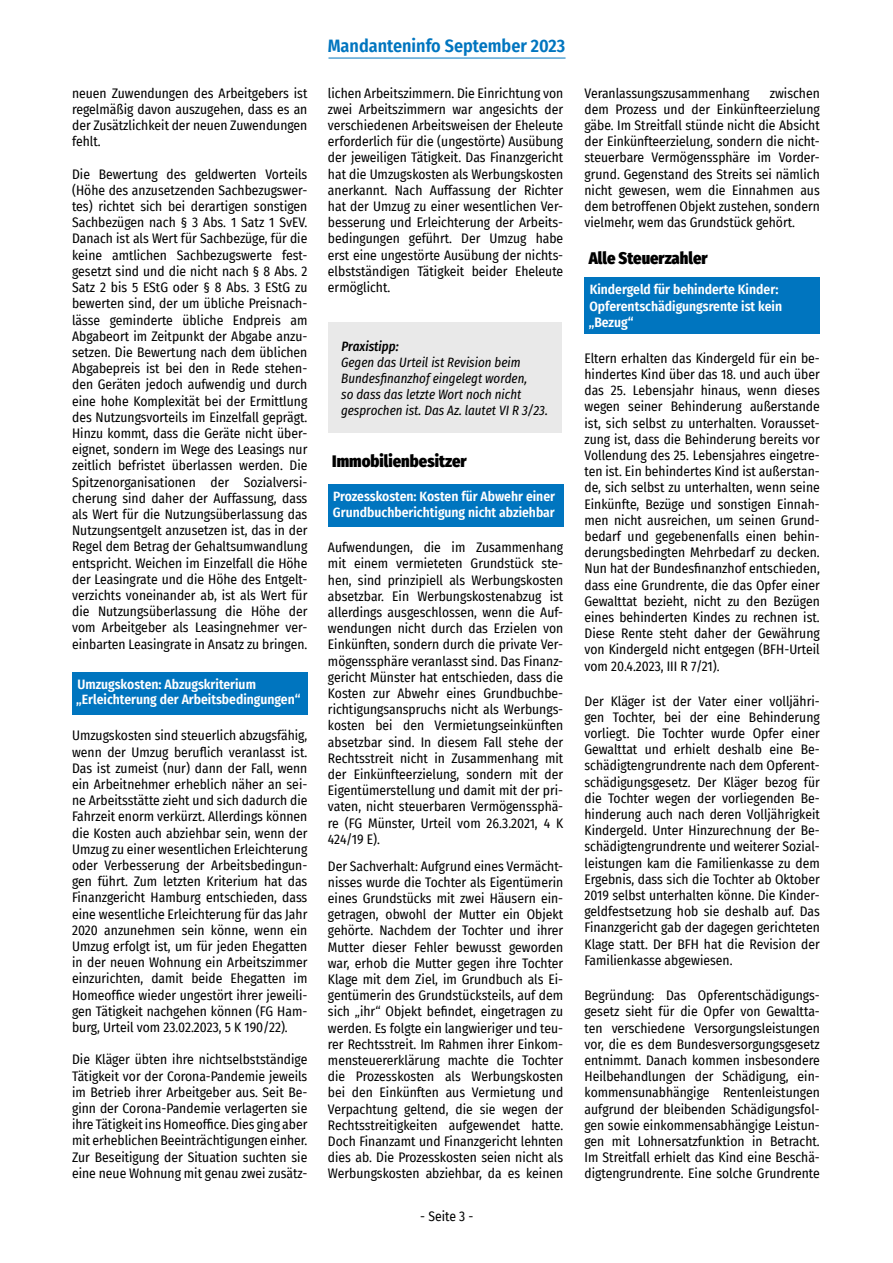
<style>
.page{position:relative;width:893px;height:1263px;background:#fff}
.page>*{position:absolute;margin:0;border:0;box-sizing:border-box;transform-origin:0 0}
.t1{font:600 18px "Fira Sans Condensed";color:#0075bf}
.t2{font:900 16.5px "Fira Sans Condensed";color:#000}
.t3{font:13.5px/16.2px "Fira Sans Condensed";color:#000;text-align:justify}
.t4{font:600 13.5px/16.2px "Fira Sans Condensed";color:#fff}
.t5{font:italic 13.5px/16.2px "Fira Sans Condensed";color:#000}
.t6{font:italic 500 13.5px "Fira Sans Condensed";color:#000}
</style>
<div class="page">
<hr style="left:328px;top:58px;width:238px;height:1px;background:#0075bf">
<div style="left:72px;top:672px;width:235px;height:43px;background:#0075bf"></div>
<div style="left:328px;top:322px;width:234px;height:111px;background:#e9e9e9"></div>
<div style="left:328px;top:484px;width:235px;height:42px;background:#0075bf"></div>
<div style="left:584px;top:277px;width:236px;height:57px;background:#0075bf"></div>
<p class="t3" style="left:72px;top:84px;width:237px">neuen Zuwendungen des Arbeitgebers ist regelmäßig davon auszugehen, dass es an der Zusätzlichkeit der neuen Zuwendungen fehlt.</p>
<p class="t3" style="left:72px;top:165px;width:237px">Die Bewertung des geldwerten Vorteils (Höhe des anzusetzenden Sachbezugswer&shy;tes) richtet sich bei derartigen sonstigen Sachbezügen nach § 3 Abs. 1 Satz 1 SvEV.<br>Danach ist als Wert für Sachbezüge, für die keine amtlichen Sachbezugswerte fest&shy;gesetzt sind und die nicht nach § 8 Abs. 2<br>Satz 2 bis 5 EStG oder § 8 Abs. 3 EStG zu bewerten sind, der um übliche Preisnach&shy;lässe geminderte übliche Endpreis am Abgabeort im Zeitpunkt der Abgabe anzu&shy;setzen. Die Bewertung nach dem üblichen Abgabepreis ist bei den in Rede stehen&shy;den Geräten jedoch aufwendig und durch eine hohe Komplexität bei der Ermittlung des Nutzungsvorteils im Einzelfall geprägt.<br>Hinzu kommt, dass die Geräte nicht über&shy;eignet, sondern im Wege des Leasings nur zeitlich befristet überlassen werden. Die Spitzenorganisationen der Sozialversi&shy;cherung sind daher der Auffassung, dass als Wert für die Nutzungsüberlassung das Nutzungsentgelt anzusetzen ist, das in der Regel dem Betrag der Gehaltsumwandlung entspricht. Weichen im Einzelfall die Höhe der Leasingrate und die Höhe des Entgelt&shy;verzichts voneinander ab, ist als Wert für die Nutzungsüberlassung die Höhe der vom Arbeitgeber als Leasingnehmer ver&shy;einbarten Leasingrate in Ansatz zu bringen.</p>
<p class="t4" style="left:76px;top:676px;width:226px;line-height:15px">Umzugskosten: Abzugskriterium „Erleichterung der Arbeitsbedingungen“</p>
<p class="t3" style="left:72px;top:727px;width:237px">Umzugskosten sind steuerlich abzugsfähig, wenn der Umzug beruflich veranlasst ist.<br>Das ist zumeist (nur) dann der Fall, wenn ein Arbeitnehmer erheblich näher an sei&shy;ne Arbeitsstätte zieht und sich dadurch die Fahrzeit enorm verkürzt. Allerdings können die Kosten auch abziehbar sein, wenn der Umzug zu einer wesentlichen Erleichterung oder Verbesserung der Arbeitsbedingun&shy;gen führt. Zum letzten Kriterium hat das Finanzgericht Hamburg entschieden, dass eine wesentliche Erleichterung für das Jahr 2020 anzunehmen sein könne, wenn ein Umzug erfolgt ist, um für jeden Ehegatten in der neuen Wohnung ein Arbeitszimmer einzurichten, damit beide Ehegatten im Homeoffice wieder ungestört ihrer jeweili&shy;gen Tätigkeit nachgehen können (FG Ham&shy;burg, Urteil vom 23.02.2023, 5 K 190/22).</p>
<p class="t3" style="left:72px;top:1051px;width:237px">Die Kläger übten ihre nichtselbstständige Tätigkeit vor der Corona-Pandemie jeweils im Betrieb ihrer Arbeitgeber aus. Seit Be&shy;ginn der Corona-Pandemie verlagerten sie ihre Tätigkeit ins Homeoffice. Dies ging aber mit erheblichen Beeinträchtigungen einher.<br>Zur Beseitigung der Situation suchten sie eine neue Wohnung mit genau zwei zusätz-</p>
<h1 class="t1" style="left:328px;top:31px;width:239px">Mandanteninfo September 2023</h1>
<p class="t3" style="left:328px;top:84px;width:237px">lichen Arbeitszimmern. Die Einrichtung von zwei Arbeitszimmern war angesichts der verschiedenen Arbeitsweisen der Eheleute erforderlich für die (ungestörte) Ausübung der jeweiligen Tätigkeit. Das Finanzgericht hat die Umzugskosten als Werbungskosten anerkannt. Nach Auffassung der Richter hat der Umzug zu einer wesentlichen Ver&shy;besserung und Erleichterung der Arbeits&shy;bedingungen geführt. Der Umzug habe erst eine ungestörte Ausübung der nichts&shy;elbstständigen Tätigkeit beider Eheleute ermöglicht.</p>
<p class="t6" style="left:341px;top:336px;width:59px">Praxistipp:</p>
<p class="t5" style="left:341px;top:354px;width:208px">Gegen das Urteil ist Revision beim Bundesfinanzhof eingelegt worden,<br>so dass das letzte Wort noch nicht gesprochen ist. Das Az. lautet VI R 3/23.</p>
<p class="t2" style="left:332px;top:446px;width:136px">Immobilienbesitzer</p>
<p class="t4" style="left:333px;top:487px;width:224px">Prozesskosten: Kosten für Abwehr einer<br>Grundbuchberichtigung nicht abziehbar</p>
<p class="t3" style="left:328px;top:539px;width:237px">Aufwendungen, die im Zusammenhang mit einem vermieteten Grundstück ste&shy;hen, sind prinzipiell als Werbungskosten absetzbar. Ein Werbungskostenabzug ist allerdings ausgeschlossen, wenn die Auf&shy;wendungen nicht durch das Erzielen von Einkünften, sondern durch die private Ver&shy;mögenssphäre veranlasst sind. Das Finanz&shy;gericht Münster hat entschieden, dass die Kosten zur Abwehr eines Grundbuchbe&shy;richtigungsanspruchs nicht als Werbungs&shy;kosten bei den Vermietungseinkünften absetzbar sind. In diesem Fall stehe der Rechtsstreit nicht in Zusammenhang mit der Einkünfteerzielung, sondern mit der Eigentümerstellung und damit mit der pri&shy;vaten, nicht steuerbaren Vermögenssphä&shy;re (FG Münster, Urteil vom 26.3.2021, 4 K 424/19 E).</p>
<p class="t3" style="left:328px;top:857px;width:237px">Der Sachverhalt: Aufgrund eines Vermächt&shy;nisses wurde die Tochter als Eigentümerin eines Grundstücks mit zwei Häusern ein&shy;getragen, obwohl der Mutter ein Objekt gehörte. Nachdem der Tochter und ihrer Mutter dieser Fehler bewusst geworden war, erhob die Mutter gegen ihre Tochter Klage mit dem Ziel, im Grundbuch als Ei&shy;gentümerin des Grundstücksteils, auf dem sich „ihr“ Objekt befindet, eingetragen zu werden. Es folgte ein langwieriger und teu&shy;rer Rechtsstreit. Im Rahmen ihrer Einkom&shy;mensteuererklärung machte die Tochter die Prozesskosten als Werbungskosten bei den Einkünften aus Vermietung und Verpachtung geltend, die sie wegen der Rechtsstreitigkeiten aufgewendet hatte.<br>Doch Finanzamt und Finanzgericht lehnten dies ab. Die Prozesskosten seien nicht als Werbungskosten abziehbar, da es keinen</p>
<p class="t3" style="left:420px;top:1208px;width:55px">- Seite 3 -</p>
<p class="t3" style="left:584px;top:84px;width:237px;text-indent:185px">zwischen dem Prozess und der Einkünfteerzielung gäbe. Im Streitfall stünde nicht die Absicht der Einkünfteerzielung, sondern die nicht&shy;steuerbare Vermögenssphäre im Vorder&shy;grund. Gegenstand des Streits sei nämlich nicht gewesen, wem die Einnahmen aus dem betroffenen Objekt zustehen, sondern vielmehr, wem das Grundstück gehört.</p>
<p class="t2" style="left:589px;top:244px;width:120px">Alle Steuerzahler</p>
<p class="t4" style="left:589px;top:281px;width:195px">Kindergeld für behinderte Kinder:<br>Opferentschädigungsrente ist kein „Bezug“</p>
<p class="t3" style="left:584px;top:350px;width:237px">Eltern erhalten das Kindergeld für ein be&shy;hindertes Kind über das 18. und auch über das 25. Lebensjahr hinaus, wenn dieses wegen seiner Behinderung außerstande ist, sich selbst zu unterhalten. Vorausset&shy;zung ist, dass die Behinderung bereits vor Vollendung des 25. Lebensjahres eingetre&shy;ten ist. Ein behindertes Kind ist außerstan&shy;de, sich selbst zu unterhalten, wenn seine Einkünfte, Bezüge und sonstigen Einnah&shy;men nicht ausreichen, um seinen Grund&shy;bedarf und gegebenenfalls einen behin&shy;derungsbedingten Mehrbedarf zu decken.<br>Nun hat der Bundesfinanzhof entschieden, dass eine Grundrente, die das Opfer einer Gewalttat bezieht, nicht zu den Bezügen eines behinderten Kindes zu rechnen ist.<br>Diese Rente steht daher der Gewährung von Kindergeld nicht entgegen (BFH-Urteil vom 20.4.2023, III R 7/21).</p>
<p class="t3" style="left:584px;top:692px;width:237px">Der Kläger ist der Vater einer volljähri&shy;gen Tochter, bei der eine Behinderung vorliegt. Die Tochter wurde Opfer einer Gewalttat und erhielt deshalb eine Be&shy;schädigtengrundrente nach dem Opferent&shy;schädigungsgesetz. Der Kläger bezog für die Tochter wegen der vorliegenden Be&shy;hinderung auch nach deren Volljährigkeit Kindergeld. Unter Hinzurechnung der Be&shy;schädigtengrundrente und weiterer Sozial&shy;leistungen kam die Familienkasse zu dem Ergebnis, dass sich die Tochter ab Oktober 2019 selbst unterhalten könne. Die Kinder&shy;geldfestsetzung hob sie deshalb auf. Das Finanzgericht gab der dagegen gerichteten Klage statt. Der BFH hat die Revision der Familienkasse abgewiesen.</p>
<p class="t3" style="left:584px;top:987px;width:237px">Begründung: Das Opferentschädigungs&shy;gesetz sieht für die Opfer von Gewaltta&shy;ten verschiedene Versorgungsleistungen vor, die es dem Bundesversorgungsgesetz entnimmt. Danach kommen insbesondere Heilbehandlungen der Schädigung, ein&shy;kommensunabhängige Rentenleistungen aufgrund der bleibenden Schädigungsfol&shy;gen sowie einkommensabhängige Leistun&shy;gen mit Lohnersatzfunktion in Betracht.<br>Im Streitfall erhielt das Kind eine Beschä&shy;digtengrundrente. Eine solche Grundrente</p>
<p class="t3" style="left:584px;top:84px;width:167px">Veranlassungszusammenhang</p>
</div>
